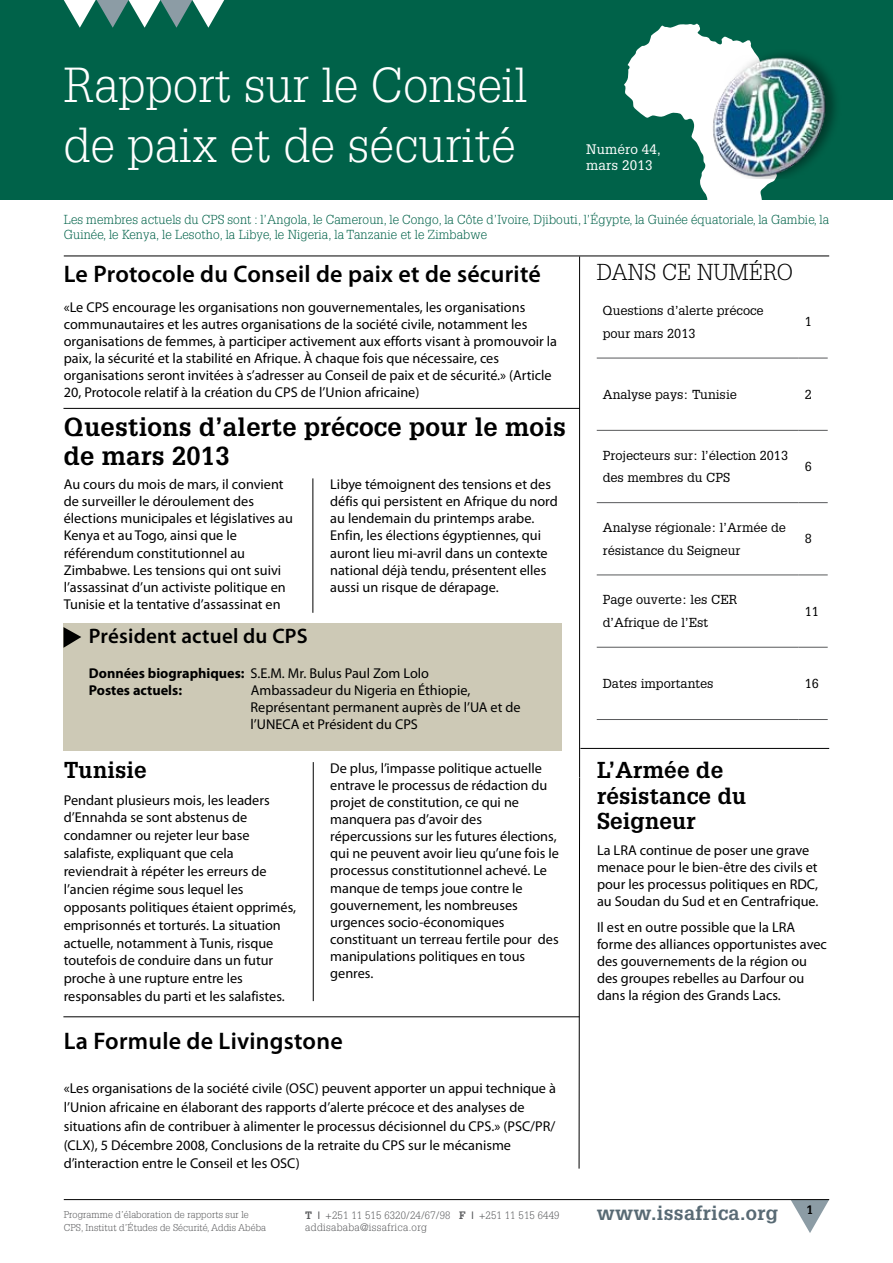
<style>
.page{position:relative;width:893px;height:1263px;background:#fff}
.page>*{position:absolute;margin:0;border:0;box-sizing:border-box;transform-origin:0 0}
.t1{font:300 48px/60px "Glypha LT Std";letter-spacing:.01em;color:#fff}
.t2{font:700 25.5px/28.5px "Glypha LT Std";letter-spacing:.01em;color:#000}
.t3{font:600 24px "Myriad Pro";letter-spacing:.01em;color:#000}
.t4{font:700 22.5px/25.5px "Glypha LT Std";letter-spacing:.01em;color:#000}
.t5{font:300 22.5px "Glypha LT Std";letter-spacing:.01em;color:#000}
.t6{font:600 21px "Myriad Pro";letter-spacing:.01em;color:#000}
.t7{font:700 19.5px "Glypha LT Std";letter-spacing:.02em;color:#586a74}
.t8{font:14.25px/17.1px "Myriad Pro";color:#000}
.t9{font:700 14.25px/17.2px "Myriad Pro";color:#000}
.t10{font:13.5px/16.2px "Glypha LT Std";letter-spacing:.01em;color:#fff}
.t11{font:12.75px/22.5px "Glypha LT Std";color:#000}
.t12{font:300 12.75px/15px "Glypha LT Std";letter-spacing:.01em;color:#006249}
.t13{font:700 12px "Glypha LT Std";color:#000}
.t14{font:300 10.5px/12.6px "Glypha LT Std";letter-spacing:.025em;color:#58595b}
.t15{font:300 9.75px/12.6px "Glypha LT Std";letter-spacing:.01em;color:#58595b}
.s1{font-weight:400}
.s2{font-weight:700}
</style>
<div class="page">
<div style="left:0;top:0;width:893px;height:200px;background:#006249"></div>
<svg style="left:624px;top:23px;width:151px;height:177px"></svg>
<svg style="left:64px;top:0;width:160px;height:28px"></svg>
<div style="left:712px;top:42px;width:130px;height:137px;background:#000;opacity:.4"></div>
<img style="left:710px;top:51px;width:119px;height:129px">
<svg style="left:791px;top:1200px;width:38px;height:33px"></svg>
<hr style="left:64px;top:1199px;width:765px;height:1px;background:#000">
<hr style="left:313px;top:478px;width:1px;height:135px;background:#000">
<hr style="left:580px;top:748px;width:249px;height:1px;background:#000">
<hr style="left:63px;top:1016px;width:516px;height:1px;background:#000">
<hr style="left:597px;top:358px;width:202px;height:1px;background:#58595b">
<svg style="left:799px;top:358px;width:29px;height:1px"></svg>
<hr style="left:597px;top:430px;width:202px;height:1px;background:#58595b">
<svg style="left:799px;top:430px;width:29px;height:1px"></svg>
<hr style="left:597px;top:502px;width:202px;height:1px;background:#58595b">
<svg style="left:799px;top:502px;width:29px;height:1px"></svg>
<hr style="left:597px;top:575px;width:202px;height:1px;background:#58595b">
<svg style="left:799px;top:575px;width:29px;height:1px"></svg>
<hr style="left:597px;top:647px;width:202px;height:1px;background:#58595b">
<svg style="left:799px;top:647px;width:29px;height:1px"></svg>
<hr style="left:597px;top:719px;width:202px;height:1px;background:#58595b">
<svg style="left:799px;top:719px;width:29px;height:1px"></svg>
<div style="left:63px;top:623px;width:499px;height:127px;background:#cdc9b6"></div>
<svg style="left:63px;top:627px;width:18px;height:21px"></svg>
<hr style="left:579px;top:256px;width:1px;height:521px;background:#000">
<hr style="left:64px;top:256px;width:765px;height:1px;background:#000">
<hr style="left:63px;top:408px;width:517px;height:1px;background:#000">
<svg style="left:579px;top:777px;width:1px;height:392px"></svg>
<hr style="left:313px;top:762px;width:1px;height:239px;background:#000">
<h1 class="t1" style="left:64px;top:56px;width:464px">Rapport sur le Conseil de paix et de sécurité</h1>
<p class="t10" style="left:586px;top:141px;width:76px">Numéro 44, mars 2013</p>
<p class="t12" style="left:64px;top:213px;width:767px">Les membres actuels du CPS sont : l’Angola, le Cameroun, le Congo, la Côte d’Ivoire, Djibouti, l’Égypte, la Guinée équatoriale, la Gambie, la<br>Guinée, le Kenya, le Lesotho, la Libye, le Nigeria, la Tanzanie et le Zimbabwe</p>
<h3 class="t3" style="left:64px;top:258px;width:479px">Le Protocole du Conseil de paix et de sécurité</h3>
<p class="t8" style="left:64px;top:298px;width:495px">«Le CPS encourage les organisations non gouvernementales, les organisations communautaires et les autres organisations de la société civile, notamment les organisations de femmes, à participer activement aux efforts visant à promouvoir la paix, la sécurité et la stabilité en Afrique. À chaque fois que nécessaire, ces organisations seront invitées à s’adresser au Conseil de paix et de sécurité.» (Article 20, Protocole relatif à la création du CPS de l’Union africaine)</p>
<h2 class="t2" style="left:64px;top:412px;width:504px">Questions d’alerte précoce pour le mois de mars 2013</h2>
<p class="t8" style="left:64px;top:475px;width:231px">Au cours du mois de mars, il convient de surveiller le déroulement des élections municipales et législatives au Kenya et au Togo, ainsi que le référendum constitutionnel au Zimbabwe. Les tensions qui ont suivi l’assassinat d’un activiste politique en Tunisie et la tentative d’assassinat en</p>
<p class="t8" style="left:330px;top:475px;width:229px">Libye témoignent des tensions et des défis qui persistent en Afrique du nord au lendemain du printemps arabe.<br>Enfin, les élections égyptiennes, qui auront lieu mi-avril dans un contexte national déjà tendu, présentent elles aussi un risque de dérapage.</p>
<h3 class="t6" style="left:89px;top:623px;width:220px">Président actuel du CPS</h3>
<p class="t9" style="left:89px;top:664px;width:342px">Données biographiques: <span class="s1">S.E.M. Mr. Bulus Paul Zom Lolo<br></span>Postes actuels:</p>
<p class="t8" style="left:250px;top:682px;width:272px">Ambassadeur du Nigeria en Éthiopie,<br>Représentant permanent auprès de l’UA et de l’UNECA et Président du CPS</p>
<h3 class="t5" style="left:597px;top:259px;width:198px">DANS CE NUMÉRO</h3>
<p class="t11" style="left:603px;top:299px;width:162px">Questions d’alerte précoce pour mars 2013</p>
<p class="t11" style="left:805px;top:310px;width:9px">1</p>
<p class="t11" style="left:603px;top:383px;width:136px">Analyse pays: Tunisie</p>
<p class="t11" style="left:805px;top:383px;width:9px">2</p>
<p class="t11" style="left:603px;top:444px;width:187px">Projecteurs sur: l’élection 2013 des membres du CPS</p>
<p class="t11" style="left:805px;top:455px;width:9px">6</p>
<p class="t11" style="left:603px;top:516px;width:185px">Analyse régionale: l’Armée de résistance du Seigneur</p>
<p class="t11" style="left:805px;top:527px;width:9px">8</p>
<p class="t11" style="left:603px;top:588px;width:136px">Page ouverte: les CER d’Afrique de l’Est</p>
<p class="t11" style="left:805px;top:600px;width:16px">11</p>
<p class="t11" style="left:603px;top:672px;width:112px">Dates importantes</p>
<p class="t11" style="left:805px;top:672px;width:16px">16</p>
<h3 class="t4" style="left:64px;top:757px;width:85px">Tunisie</h3>
<p class="t8" style="left:64px;top:791px;width:234px;line-height:17.9px">Pendant plusieurs mois, les leaders d’Ennahda se sont abstenus de condamner ou rejeter leur base salafiste, expliquant que cela reviendrait à répéter les erreurs de l’ancien régime sous lequel les opposants politiques étaient opprimés, emprisonnés et torturés. La situation actuelle, notamment à Tunis, risque toutefois de conduire dans un futur proche à une rupture entre les responsables du parti et les salafistes.</p>
<p class="t8" style="left:330px;top:759px;width:230px">De plus, l’impasse politique actuelle entrave le processus de rédaction du projet de constitution, ce qui ne manquera pas d’avoir des répercussions sur les futures élections, qui ne peuvent avoir lieu qu’une fois le processus constitutionnel achevé. Le manque de temps joue contre le gouvernement, les nombreuses urgences socio-économiques constituant un terreau fertile pour des manipulations politiques en tous genres.</p>
<h3 class="t4" style="left:597px;top:757px;width:151px">L’Armée de résistance du<br>Seigneur</h3>
<p class="t8" style="left:597px;top:841px;width:223px">La LRA continue de poser une grave menace pour le bien-être des civils et pour les processus politiques en RDC, au Soudan du Sud et en Centrafrique.</p>
<p class="t8" style="left:597px;top:918px;width:231px">Il est en outre possible que la LRA forme des alliances opportunistes avec des gouvernements de la région ou des groupes rebelles au Darfour ou dans la région des Grands Lacs.</p>
<h3 class="t3" style="left:64px;top:1025px;width:280px">La Formule de Livingstone</h3>
<p class="t8" style="left:64px;top:1078px;width:494px;line-height:18.9px">«Les organisations de la société civile (OSC) peuvent apporter un appui technique à l’Union africaine en élaborant des rapports d’alerte précoce et des analyses de situations afin de contribuer à alimenter le processus décisionnel du CPS.» (PSC/PR/ (CLX), 5 Décembre 2008, Conclusions de la retraite du CPS sur le mécanisme d’interaction entre le Conseil et les OSC)</p>
<p class="t15" style="left:64px;top:1208px;width:204px">Programme d’élaboration de rapports sur le<br>CPS, Institut d’Études de Sécurité, Addis Abéba</p>
<p class="t14" style="left:305px;top:1209px;width:256px"><span class="s2">T |</span> +251 11 515 6320/24/67/98 <span class="s2">F |</span> +251 11 515 6449 addisababa@issafrica.org</p>
<h3 class="t7" style="left:597px;top:1201px;width:183px">www.issafrica.org</h3>
<p class="t13" style="left:806px;top:1202px;width:8px">1</p>
</div>
